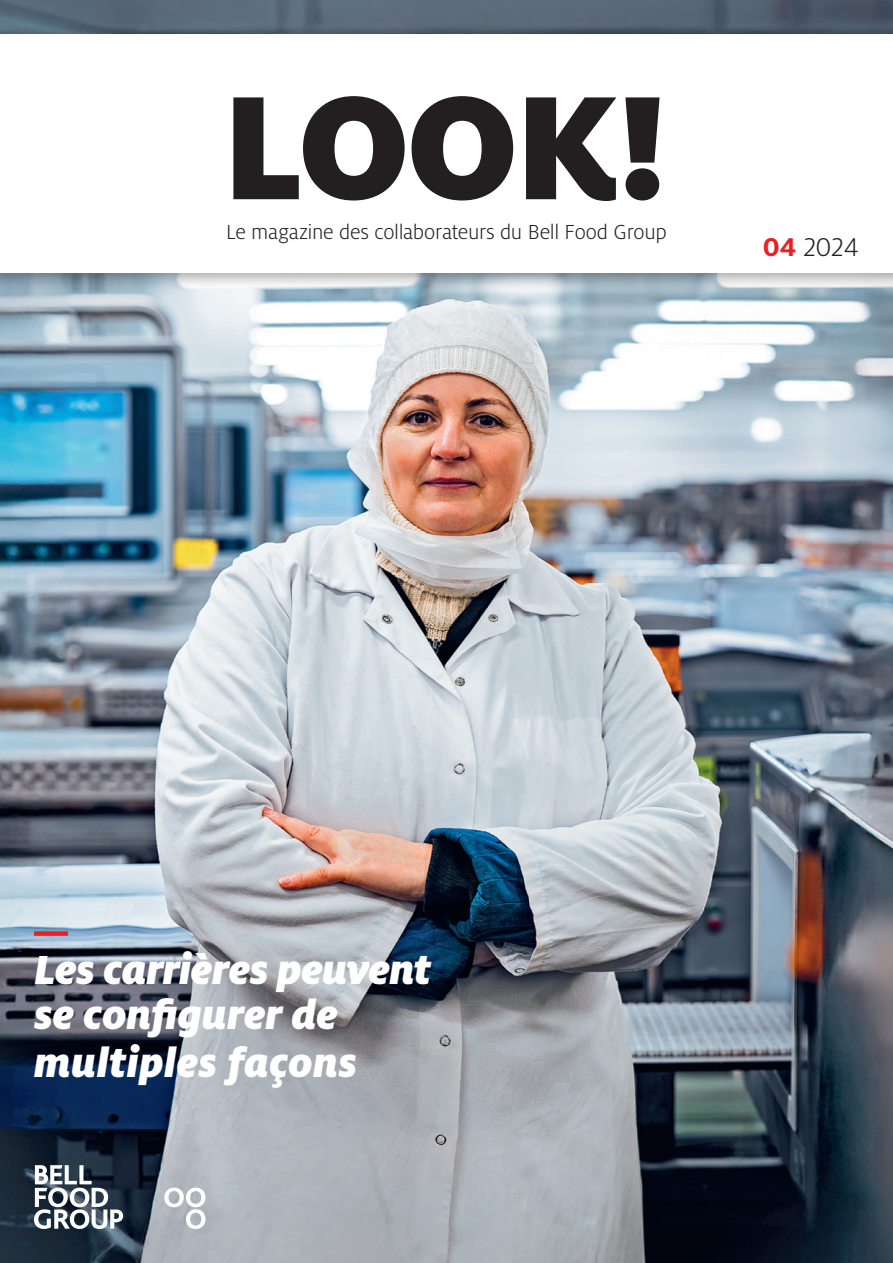
<style>
.page{position:relative;width:893px;height:1263px;background:#fff}
.page>*{position:absolute;margin:0;border:0;box-sizing:border-box;transform-origin:0 0}
.t1{font:italic 900 45px/46.5px "Milo Pro";letter-spacing:-.005em;color:#fff}
.t2{font:300 28.5px "Milo Pro";color:#231f20}
.t3{font:300 22.5px "Milo Pro";letter-spacing:-.015em;color:#231f20}
.s1{font-weight:700;color:#ee1d23}
</style>
<div class="page">
<img style="left:0;top:0;width:893px;height:1263px">
<div style="left:0;top:24px;width:893px;height:266px;background:#231f20;opacity:.4"></div>
<div style="left:0;top:34px;width:893px;height:238px;background:#fff"></div>
<svg style="left:233px;top:96px;width:427px;height:105px"></svg>
<svg style="left:164px;top:1187px;width:41px;height:42px"></svg>
<svg style="left:34px;top:1165px;width:89px;height:64px"></svg>
<div style="left:34px;top:931px;width:34px;height:5px;background:#ee1d23"></div>
<p class="t3" style="left:226px;top:220px;width:442px">Le magazine des collaborateurs du Bell Food Group</p>
<p class="t2" style="left:763px;top:232px;width:98px"><span class="s1">04</span> 2024</p>
<p class="t1" style="left:34px;top:946px;width:398px">Les carrières peuvent se configurer de multiples façons</p>
</div>
